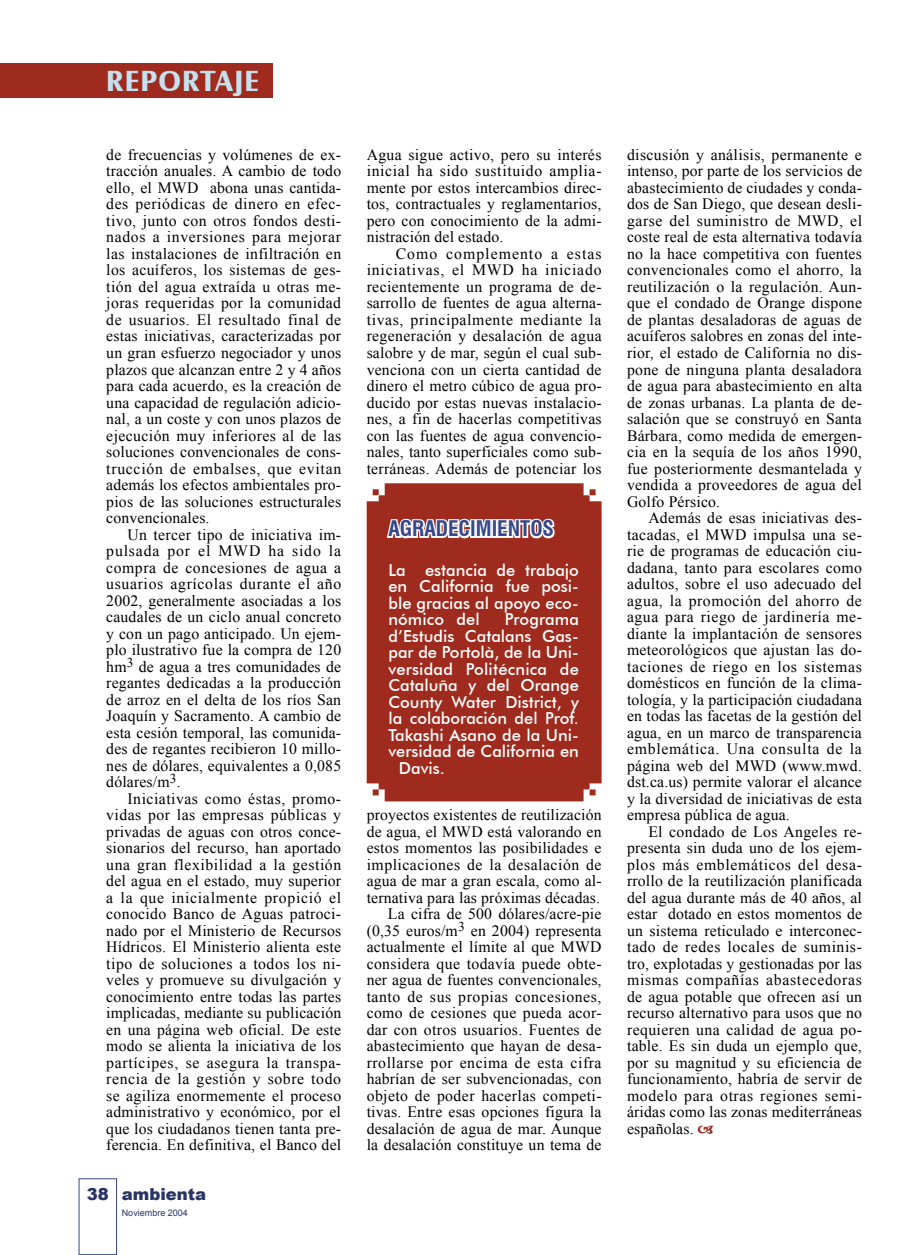
<style>
.page{position:relative;width:913px;height:1255px;background:#fff}
.page>*{position:absolute;margin:0;border:0;box-sizing:border-box;transform-origin:0 0}
.t1{font:700 30px "Castle T";letter-spacing:.04em;color:#c7e0ed}
.Ladillo{font:700 condensed 21px "Swiss 721 BT";color:#36478b}
.texto_cuadro{font:500 16.5px/16.5px "Futura BT";color:#fff;text-align:justify}
.t2{font:900 16.5px "Arial";color:#283366}
.Texto_general-OK{font:15.75px/16.5px "Times New Roman";letter-spacing:.01em;color:#000;text-align:justify}
.t3{font:9px "Arial";color:#283366}
</style>
<div class="page">
<div style="left:79px;top:1178px;width:38px;height:76px;border:1px solid #36478b"></div>
<div style="left:0;top:64px;width:272px;height:34px;background:#9e2b1e"></div>
<div style="left:367px;top:483px;width:235px;height:318px;background:#9e2b1e"></div>
<svg style="left:385px;top:494px;width:172px;height:194px"></svg>
<h1 class="t1" style="left:106px;top:64px;width:154px">REPORTAJE</h1>
<p class="Texto_general-OK" style="left:106px;top:146px;width:236px">de frecuencias y volúmenes de ex&shy;tracción anuales. A cambio de todo ello, el MWD abona unas cantida&shy;des periódicas de dinero en efec&shy;tivo, junto con otros fondos desti&shy;nados a inversiones para mejorar las instalaciones de infiltración en los acuíferos, los sistemas de ges&shy;tión del agua extraída u otras me&shy;joras requeridas por la comunidad de usuarios. El resultado final de estas iniciativas, caracterizadas por un gran esfuerzo negociador y unos plazos que alcanzan entre 2 y 4 años para cada acuerdo, es la creación de una capacidad de regulación adicio&shy;nal, a un coste y con unos plazos de ejecución muy inferiores al de las soluciones convencionales de cons&shy;trucción de embalses, que evitan además los efectos ambientales pro&shy;pios de las soluciones estructurales convencionales.</p>
<p class="Texto_general-OK" style="left:106px;top:526px;width:236px;text-indent:21px">Un tercer tipo de iniciativa im&shy;pulsada por el MWD ha sido la compra de concesiones de agua a usuarios agrícolas durante el año 2002, generalmente asociadas a los caudales de un ciclo anual concreto y con un pago anticipado. Un ejem&shy;plo ilustrativo fue la compra de 120 hm<sup>3</sup> de agua a tres comunidades de regantes dedicadas a la producción de arroz en el delta de los ríos San Joaquín y Sacramento. A cambio de esta cesión temporal, las comunida&shy;des de regantes recibieron 10 millo&shy;nes de dólares, equivalentes a 0,085 dólares/m<sup>3</sup>.</p>
<p class="Texto_general-OK" style="left:106px;top:790px;width:236px;text-indent:21px">Iniciativas como éstas, promo&shy;vidas por las empresas públicas y privadas de aguas con otros conce&shy;sionarios del recurso, han aportado una gran flexibilidad a la gestión del agua en el estado, muy superior a la que inicialmente propició el conocido Banco de Aguas patroci&shy;nado por el Ministerio de Recursos Hídricos. El Ministerio alienta este tipo de soluciones a todos los ni&shy;veles y promueve su divulgación y conocimiento entre todas las partes implicadas, mediante su publicación en una página web oficial. De este modo se alienta la iniciativa de los partícipes, se asegura la transpa&shy;rencia de la gestión y sobre todo se agiliza enormemente el proceso administrativo y económico, por el que los ciudadanos tienen tanta pre&shy;ferencia. En definitiva, el Banco del</p>
<p class="t2" style="left:87px;top:1181px;width:24px">38</p>
<p class="t2" style="left:122px;top:1181px;width:86px">ambienta</p>
<p class="t3" style="left:122px;top:1207px;width:68px">Noviembre 2004</p>
<p class="Texto_general-OK" style="left:367px;top:146px;width:236px">Agua sigue activo, pero su interés inicial ha sido sustituido amplia&shy;mente por estos intercambios direc&shy;tos, contractuales y reglamentarios, pero con conocimiento de la admi&shy;nistración del estado.</p>
<p class="Texto_general-OK" style="left:367px;top:245px;width:237px;text-indent:29px">Como complemento a estas iniciativas, el MWD ha iniciado recientemente un programa de de&shy;sarrollo de fuentes de agua alterna&shy;tivas, principalmente mediante la regeneración y desalación de agua salobre y de mar, según el cual sub&shy;venciona con un cierta cantidad de dinero el metro cúbico de agua pro&shy;ducido por estas nuevas instalacio&shy;nes, a fin de hacerlas competitivas con las fuentes de agua convencio&shy;nales, tanto superficiales como sub&shy;terráneas. Además de potenciar los</p>
<p class="Ladillo" style="left:388px;top:516px;width:167px">AGRADECIMIENTOS</p>
<p class="texto_cuadro" style="left:388px;top:561px;width:192px">La estancia de trabajo en California fue posi&shy;ble gracias al apoyo eco&shy;nómico del</p>
<p class="texto_cuadro" style="left:505px;top:611px;width:75px">Programa</p>
<p class="texto_cuadro" style="left:388px;top:627px;width:192px">d’Estudis Catalans Gas-</p>
<p class="texto_cuadro" style="left:388px;top:644px;width:192px">par de Portolà, de la Uni-</p>
<p class="texto_cuadro" style="left:388px;top:660px;width:192px">versidad Politécnica de</p>
<p class="texto_cuadro" style="left:388px;top:677px;width:192px">Cataluña y del Orange</p>
<p class="texto_cuadro" style="left:388px;top:693px;width:192px">County Water District, y</p>
<p class="texto_cuadro" style="left:388px;top:710px;width:192px">la colaboración del Prof.</p>
<p class="texto_cuadro" style="left:388px;top:726px;width:192px">Takashi Asano de la Uni-</p>
<p class="texto_cuadro" style="left:388px;top:743px;width:192px">versidad de California en</p>
<p class="texto_cuadro" style="left:399px;top:759px;width:47px">Davis.</p>
<p class="Texto_general-OK" style="left:367px;top:806px;width:236px">proyectos existentes de reutilización de agua, el MWD está valorando en estos momentos las posibilidades e implicaciones de la desalación de agua de mar a gran escala, como al&shy;ternativa para las próximas décadas.</p>
<p class="Texto_general-OK" style="left:367px;top:905px;width:236px;text-indent:21px">La cifra de 500 dólares/acre-pie (0,35 euros/m<sup>3</sup> en 2004) representa actualmente el límite al que MWD considera que todavía puede obte&shy;ner agua de fuentes convencionales, tanto de sus propias concesiones, como de cesiones que pueda acor&shy;dar con otros usuarios. Fuentes de abastecimiento que hayan de desa&shy;rrollarse por encima de esta cifra habrían de ser subvencionadas, con objeto de poder hacerlas competi&shy;tivas. Entre esas opciones figura la desalación de agua de mar. Aunque la desalación constituye un tema de</p>
<p class="Texto_general-OK" style="left:627px;top:146px;width:236px">discusión y análisis, permanente e intenso, por parte de los servicios de abastecimiento de ciudades y conda&shy;dos de San Diego, que desean desli&shy;garse del suministro de MWD, el coste real de esta alternativa todavía no la hace competitiva con fuentes convencionales como el ahorro, la reutilización o la regulación. Aun&shy;que el condado de Orange dispone de plantas desaladoras de aguas de acuíferos salobres en zonas del inte&shy;rior, el estado de California no dis&shy;pone de ninguna planta desaladora de agua para abastecimiento en alta de zonas urbanas. La planta de de&shy;salación que se construyó en Santa Bárbara, como medida de emergen&shy;cia en la sequía de los años 1990, fue posteriormente desmantelada y vendida a proveedores de agua del Golfo Pérsico.</p>
<p class="Texto_general-OK" style="left:627px;top:509px;width:236px;text-indent:21px">Además de esas iniciativas des&shy;tacadas, el MWD impulsa una se&shy;rie de programas de educación ciu&shy;dadana, tanto para escolares como adultos, sobre el uso adecuado del agua, la promoción del ahorro de agua para riego de jardinería me&shy;diante la implantación de sensores meteorológicos que ajustan las do&shy;taciones de riego en los sistemas domésticos en función de la clima&shy;tología, y la participación ciudadana en todas las facetas de la gestión del agua, en un marco de transparencia emblemática. Una consulta de la página web del MWD (www.mwd. dst.ca.us) permite valorar el alcance y la diversidad de iniciativas de esta empresa pública de agua.</p>
<p class="Texto_general-OK" style="left:627px;top:823px;width:236px;text-indent:21px">El condado de Los Angeles re&shy;presenta sin duda uno de los ejem&shy;plos más emblemáticos del desa&shy;rrollo de la reutilización planificada del agua durante más de 40 años, al estar dotado en estos momentos de un sistema reticulado e interconec&shy;tado de redes locales de suminis&shy;tro, explotadas y gestionadas por las mismas compañías abastecedoras de agua potable que ofrecen así un recurso alternativo para usos que no requieren una calidad de agua po&shy;table. Es sin duda un ejemplo que, por su magnitud y su eficiencia de funcionamiento, habría de servir de modelo para otras regiones semi&shy;áridas como las zonas mediterráneas españolas.</p>
</div>
